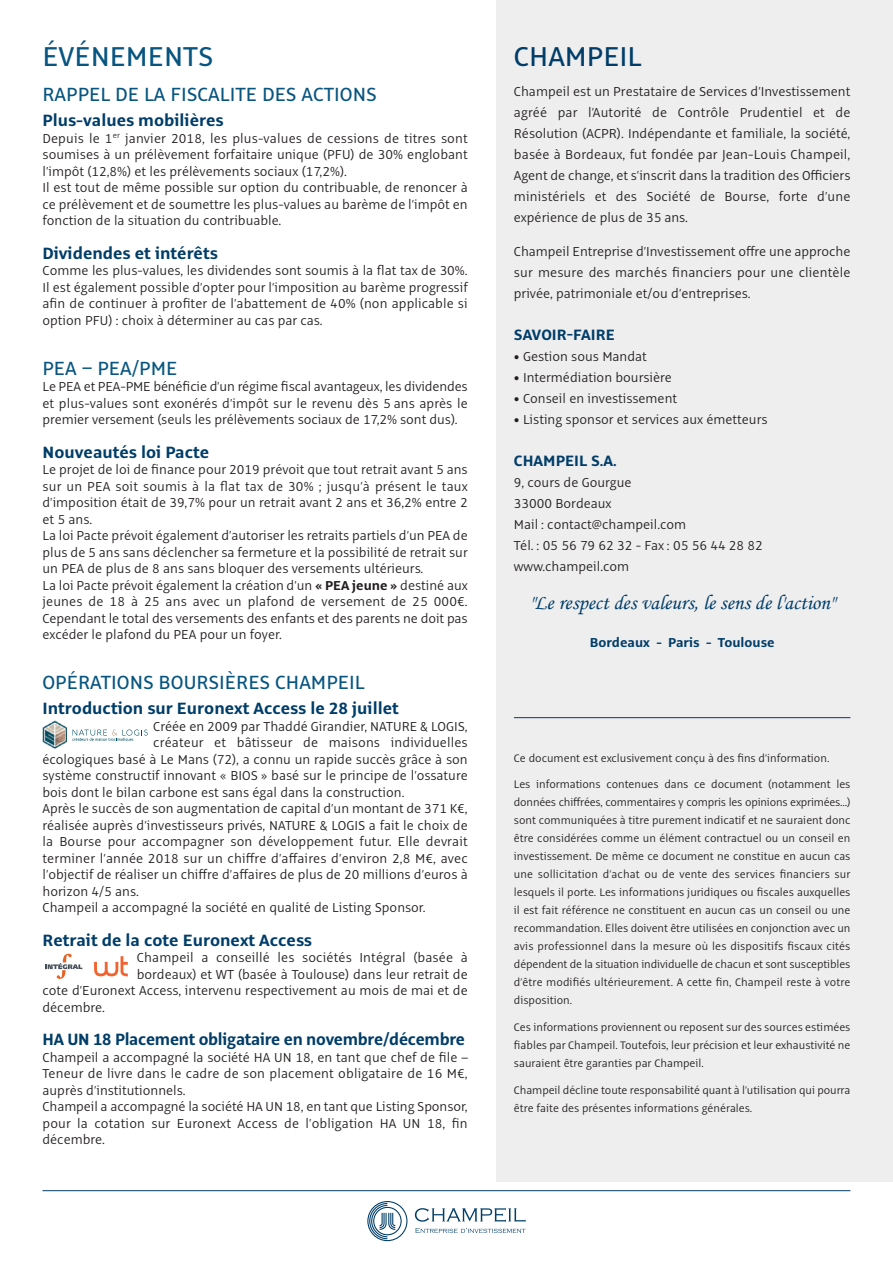
<style>
.page{position:relative;width:893px;height:1263px;background:#fff}
.page>*{position:absolute;margin:0;border:0;box-sizing:border-box;transform-origin:0 0}
.t1{font:500 30px "Alto Pro";color:#075580}
.t2{font:500 30px "Alto Pro";color:#003d68}
.t3{font:500 21px "Alto Pro";color:#075580}
.t4{font:21px "Monotype Corsiva";color:#003d68}
.t5{font:700 18px "Alto Pro";color:#003d68}
.t6{font:700 16.5px "Alto Pro";color:#003d68}
.t7{font:300 14.25px/16.5px "Alto Pro";color:#231f20}
.t8{font:700 14.25px "Alto Pro";color:#003d68}
.t9{font:300 12px/18px "Alto Pro";color:#231f20;text-align:justify}
.s1{font-weight:700}
</style>
<div class="page">
<svg style="left:367px;top:1201px;width:40px;height:40px"></svg>
<svg style="left:415px;top:1208px;width:110px;height:14px"></svg>
<svg style="left:415px;top:1228px;width:111px;height:5px"></svg>
<hr style="left:43px;top:1190px;width:807px;height:1px;background:#003d68">
<div style="left:497px;top:0;width:396px;height:1182px;background:#eeeeef"></div>
<svg style="left:72px;top:729px;width:76px;height:12px"></svg>
<img style="left:43px;top:720px;width:24px;height:29px">
<svg style="left:45px;top:954px;width:38px;height:25px"></svg>
<svg style="left:94px;top:956px;width:34px;height:20px"></svg>
<hr style="left:514px;top:717px;width:336px;height:1px;background:#003d68">
<h1 class="t1" style="left:43px;top:44px;width:172px">ÉVÉNEMENTS</h1>
<h2 class="t3" style="left:43px;top:86px;width:336px">RAPPEL DE LA FISCALITE DES ACTIONS</h2>
<p class="t5" style="left:43px;top:113px;width:183px">Plus-values mobilières</p>
<p class="t7" style="left:43px;top:131px;width:427px">Depuis le 1<sup>er</sup> janvier 2018, les plus-values de cessions de titres sont soumises à un prélèvement forfaitaire unique (PFU) de 30% englobant l’impôt (12,8%) et les prélèvements sociaux (17,2%).<br>Il est tout de même possible sur option du contribuable, de renoncer à ce prélèvement et de soumettre les plus-values au barème de l’impôt en fonction de la situation du contribuable.</p>
<p class="t5" style="left:43px;top:246px;width:177px">Dividendes et intérêts</p>
<p class="t7" style="left:43px;top:264px;width:427px;text-align:justify">Comme les plus-values, les dividendes sont soumis à la flat tax de 30%.<br>Il est également possible d’opter pour l’imposition au barème progressif afin de continuer à profiter de l’abattement de 40% (non applicable si option PFU) : choix à déterminer au cas par cas.</p>
<h2 class="t3" style="left:43px;top:360px;width:136px">PEA – PEA/PME</h2>
<p class="t7" style="left:43px;top:380px;width:427px;text-align:justify">Le PEA et PEA-PME bénéficie d’un régime fiscal avantageux, les dividendes et plus-values sont exonérés d’impôt sur le revenu dès 5 ans après le premier versement (seuls les prélèvements sociaux de 17,2% sont dus).</p>
<p class="t5" style="left:43px;top:445px;width:168px">Nouveautés loi Pacte</p>
<p class="t7" style="left:43px;top:463px;width:427px">Le projet de loi de finance pour 2019 prévoit que tout retrait avant 5 ans sur un PEA soit soumis à la flat tax de 30% ; jusqu’à présent le taux d’imposition était de 39,7% pour un retrait avant 2 ans et 36,2% entre 2 et 5 ans.<br>La loi Pacte prévoit également d’autoriser les retraits partiels d’un PEA de plus de 5 ans sans déclencher sa fermeture et la possibilité de retrait sur un PEA de plus de 8 ans sans bloquer des versements ultérieurs.<br>La loi Pacte prévoit également la création d’un <span class="s1">« Pea jeune »</span> destiné aux jeunes de 18 à 25 ans avec un plafond de versement de 25 000€.<br>Cependant le total des versements des enfants et des parents ne doit pas excéder le plafond du PEA pour un foyer.</p>
<h2 class="t3" style="left:43px;top:674px;width:324px">OPÉRATIONS BOURSIÈRES CHAMPEIL</h2>
<p class="t5" style="left:43px;top:701px;width:358px">introduction sur euronext access le 28 juillet</p>
<p class="t7" style="left:153px;top:719px;width:316px">Créée en 2009 par Thaddé Girandier, NATURE &amp; LOGIS,</p>
<p class="t7" style="left:153px;top:736px;width:316px">créateur et bâtisseur de maisons individuelles</p>
<p class="t7" style="left:43px;top:752px;width:427px">écologiques basé à Le Mans (72), a connu un rapide succès grâce à son</p>
<p class="t7" style="left:43px;top:769px;width:427px">système constructif innovant « BIOS » basé sur le principe de l’ossature</p>
<p class="t7" style="left:43px;top:785px;width:363px">bois dont le bilan carbone est sans égal dans la construction.</p>
<p class="t7" style="left:43px;top:802px;width:427px">Après le succès de son augmentation de capital d’un montant de 371 K€,</p>
<p class="t7" style="left:43px;top:818px;width:427px">réalisée auprès d’investisseurs privés, NATURE &amp; LOGIS a fait le choix de</p>
<p class="t7" style="left:43px;top:835px;width:427px">la Bourse pour accompagner son développement futur. Elle devrait</p>
<p class="t7" style="left:43px;top:851px;width:427px">terminer l’année 2018 sur un chiffre d’affaires d’environ 2,8 M€, avec</p>
<p class="t7" style="left:43px;top:868px;width:427px">l’objectif de réaliser un chiffre d’affaires de plus de 20 millions d’euros à</p>
<p class="t7" style="left:43px;top:884px;width:98px">horizon 4/5 ans.</p>
<p class="t7" style="left:43px;top:901px;width:385px">Champeil a accompagné la société en qualité de Listing Sponsor.</p>
<p class="t5" style="left:43px;top:933px;width:271px">retrait de la cote euronext access</p>
<p class="t7" style="left:137px;top:951px;width:332px">Champeil a conseillé les sociétés Intégral (basée à</p>
<p class="t7" style="left:137px;top:967px;width:333px">bordeaux) et WT (basée à Toulouse) dans leur retrait de</p>
<p class="t7" style="left:43px;top:984px;width:427px">cote d’Euronext Access, intervenu respectivement au mois de mai et de</p>
<p class="t7" style="left:43px;top:1000px;width:64px">décembre.</p>
<p class="t5" style="left:43px;top:1032px;width:424px">Ha UN 18 Placement obligataire en novembre/décembre</p>
<p class="t7" style="left:43px;top:1050px;width:428px">Champeil a accompagné la société HA UN 18, en tant que chef de file – Teneur de livre dans le cadre de son placement obligataire de 16 M€, auprès d’institutionnels.<br>Champeil a accompagné la société HA UN 18, en tant que Listing Sponsor, pour la cotation sur Euronext Access de l’obligation HA UN 18, fin décembre.</p>
<h1 class="t2" style="left:514px;top:44px;width:129px">CHAMPEIL</h1>
<p class="t7" style="left:514px;top:82px;width:338px;line-height:21px;text-align:justify">Champeil est un Prestataire de Services d’Investissement agréé par l’Autorité de Contrôle Prudentiel et de Résolution (ACPR). Indépendante et familiale, la société, basée à Bordeaux, fut fondée par Jean-Louis Champeil, Agent de change, et s’inscrit dans la tradition des Officiers ministériels et des Société de Bourse, forte d’une expérience de plus de 35 ans.</p>
<p class="t7" style="left:514px;top:242px;width:338px;line-height:21px;text-align:justify">Champeil Entreprise d’Investissement offre une approche sur mesure des marchés financiers pour une clientèle privée, patrimoniale et/ou d’entreprises.</p>
<p class="t6" style="left:514px;top:328px;width:103px">savoir-faire</p>
<p class="t7" style="left:514px;top:349px;width:134px">• Gestion sous Mandat</p>
<p class="t7" style="left:514px;top:370px;width:160px">• Intermédiation boursière</p>
<p class="t7" style="left:514px;top:391px;width:165px">• Conseil en investissement</p>
<p class="t7" style="left:514px;top:412px;width:255px">• Listing sponsor et services aux émetteurs</p>
<p class="t6" style="left:514px;top:454px;width:104px">CHaMPeiL s.a.</p>
<p class="t7" style="left:514px;top:473px;width:250px;line-height:21px">9, cours de Gourgue<br>33000 Bordeaux<br>Mail : contact@champeil.com<br>Tél. : 05 56 79 62 32 - Fax : 05 56 44 28 82 www.champeil.com</p>
<h2 class="t4" style="left:530px;top:592px;width:306px">"Le respect des valeurs, le sens de l'action"</h2>
<p class="t8" style="left:590px;top:637px;width:186px">Bordeaux - Paris - Toulouse</p>
<p class="t9" style="left:514px;top:750px;width:317px">Ce document est exclusivement conçu à des fins d’information.</p>
<p class="t9" style="left:514px;top:776px;width:338px">Les informations contenues dans ce document (notamment les données chiffrées, commentaires y compris les opinions exprimées…) sont communiquées à titre purement indicatif et ne sauraient donc être considérées comme un élément contractuel ou un conseil en investissement. De même ce document ne constitue en aucun cas une sollicitation d’achat ou de vente des services financiers sur lesquels il porte. Les informations juridiques ou fiscales auxquelles il est fait référence ne constituent en aucun cas un conseil ou une recommandation. Elles doivent être utilisées en conjonction avec un avis professionnel dans la mesure où les dispositifs fiscaux cités dépendent de la situation individuelle de chacun et sont susceptibles d’être modifiés ultérieurement. A cette fin, Champeil reste à votre disposition.</p>
<p class="t9" style="left:514px;top:1019px;width:338px">Ces informations proviennent ou reposent sur des sources estimées fiables par Champeil. Toutefois, leur précision et leur exhaustivité ne sauraient être garanties par Champeil.</p>
<p class="t9" style="left:514px;top:1081px;width:338px">Champeil décline toute responsabilité quant à l’utilisation qui pourra être faite des présentes informations générales.</p>
</div>
